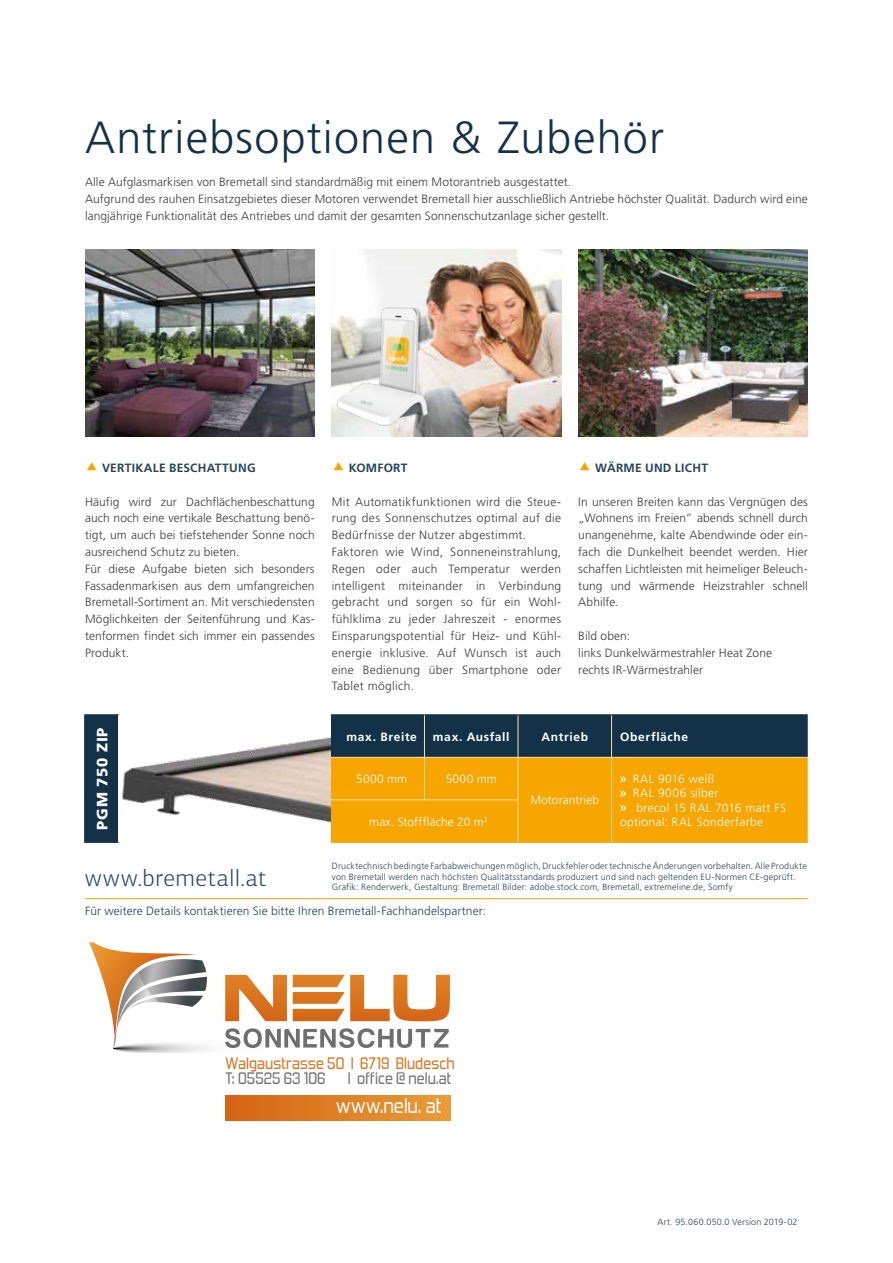
<style>
.page{position:relative;width:893px;height:1263px;background:#fff}
.page>*{position:absolute;margin:0;border:0;box-sizing:border-box;transform-origin:0 0}
.t1{font:300 45px "Frutiger LT Std";letter-spacing:.025em;color:#133248}
.t2{font:300 24px "PF Centro Sans Pro";letter-spacing:.03em;color:#28435a}
.t3{font:21px "Forgotten Futurist Rg";color:#fff}
.t4{font:16.5px "Forgotten Futurist Rg";letter-spacing:.005em;color:#dc7018}
.t5{font:16.5px "Forgotten Futurist Rg";letter-spacing:.005em;color:#6f6f6f}
.t6{font:900 15px "Frutiger LT Std";letter-spacing:.05em;color:#fff}
.t7{font:300 12px/16.8px "Frutiger LT Std";letter-spacing:.01em;color:#3c3c3b}
.t8{font:300 12px/14.4px "Frutiger LT Std";letter-spacing:.025em;color:#fff}
.t9{font:300 12px "Frutiger LT Std";letter-spacing:.005em;color:#28435a}
.t10{font:700 12px "Frutiger LT Std";letter-spacing:.02em;color:#28435a}
.t11{font:700 12px "Frutiger LT Std";letter-spacing:.055em;color:#fff}
.t12{font:300 12px "Frutiger LT Std";letter-spacing:.005em;color:#fff}
.t13{font:300 9px/10.8px "Frutiger LT Std";letter-spacing:.015em;color:#28435a}
.t14{font:300 7.05px "Frutiger LT Std";color:#fff}
</style>
<div class="page">
<img style="left:332px;top:250px;width:229px;height:187px">
<img style="left:85px;top:250px;width:230px;height:187px">
<hr style="left:85px;top:898px;width:723px;height:1px;background:#f7a600">
<img style="left:578px;top:250px;width:230px;height:187px">
<img style="left:333px;top:292px;width:110px;height:145px">
<div style="left:85px;top:715px;width:722px;height:127px;background:#133248"></div>
<hr style="left:424px;top:715px;width:1px;height:42px;background:#fedda8">
<hr style="left:518px;top:715px;width:1px;height:42px;background:#fedda8">
<hr style="left:611px;top:715px;width:1px;height:42px;background:#fedda8">
<hr style="left:84px;top:714px;width:35px;height:1px;background:#133248">
<hr style="left:84px;top:715px;width:1px;height:42px;background:#133248">
<hr style="left:84px;top:757px;width:1px;height:43px;background:#133248">
<hr style="left:84px;top:800px;width:1px;height:42px;background:#133248">
<hr style="left:84px;top:842px;width:35px;height:1px;background:#133248">
<hr style="left:331px;top:714px;width:93px;height:1px;background:#133248">
<hr style="left:424px;top:714px;width:94px;height:1px;background:#133248">
<hr style="left:518px;top:714px;width:94px;height:1px;background:#133248">
<hr style="left:612px;top:714px;width:195px;height:1px;background:#133248">
<hr style="left:518px;top:842px;width:94px;height:1px;background:#f7a600">
<hr style="left:612px;top:842px;width:195px;height:1px;background:#f7a600">
<hr style="left:331px;top:842px;width:93px;height:1px;background:#f7a600">
<hr style="left:424px;top:842px;width:94px;height:1px;background:#f7a600">
<hr style="left:807px;top:758px;width:1px;height:42px;background:#f7a600">
<hr style="left:807px;top:800px;width:1px;height:42px;background:#f7a600">
<hr style="left:807px;top:715px;width:1px;height:42px;background:#133248">
<img style="left:119px;top:715px;width:212px;height:127px">
<div style="left:331px;top:757px;width:476px;height:85px;background:#f7a600"></div>
<div style="left:226px;top:1095px;width:224px;height:25px;background:linear-gradient(to right,#d46414,#ea9c36)"></div>
<svg style="left:89px;top:942px;width:361px;height:110px"></svg>
<h1 class="t1" style="left:85px;top:112px;width:581px">Antriebsoptionen &amp; Zubehör</h1>
<p class="t7" style="left:85px;top:174px;width:724px">Alle Aufglasmarkisen von Bremetall sind standardmäßig mit einem Motorantrieb ausgestattet.<br>Aufgrund des rauhen Einsatzgebietes dieser Motoren verwendet Bremetall hier ausschließlich Antriebe höchster Qualität. Dadurch wird eine langjährige Funktionalität des Antriebes und damit der gesamten Sonnenschutzanlage sicher gestellt.</p>
<p class="t10" style="left:102px;top:461px;width:155px">VERTIKALE BESCHATTUNG</p>
<p class="t7" style="left:85px;top:493px;width:231px">Häufig wird zur Dachflächenbeschattung auch noch eine vertikale Beschattung benö&shy;tigt, um auch bei tiefstehender Sonne noch ausreichend Schutz zu bieten.<br>Für diese Aufgabe bieten sich besonders Fassadenmarkisen aus dem umfangreichen Bremetall-Sortiment an. Mit verschiedensten Möglichkeiten der Seitenführung und Kas&shy;tenformen findet sich immer ein passendes Produkt.</p>
<p class="t10" style="left:349px;top:461px;width:60px">KOMFORT</p>
<p class="t7" style="left:332px;top:493px;width:231px">Mit Automatikfunktionen wird die Steue&shy;rung des Sonnenschutzes optimal auf die Bedürfnisse der Nutzer abgestimmt.<br>Faktoren wie Wind, Sonneneinstrahlung, Regen oder auch Temperatur werden intelligent miteinander in Verbindung gebracht und sorgen so für ein Wohl&shy;fühlklima zu jeder Jahreszeit - enormes Einsparungspotential für Heiz- und Kühl&shy;energie inklusive. Auf Wunsch ist auch eine Bedienung über Smartphone oder Tablet möglich.</p>
<p class="t10" style="left:595px;top:461px;width:114px">WÄRME UND LICHT</p>
<p class="t7" style="left:578px;top:493px;width:231px;text-align:justify">In unseren Breiten kann das Vergnügen des „Wohnens im Freien” abends schnell durch unangenehme, kalte Abendwinde oder ein&shy;fach die Dunkelheit beendet werden. Hier schaffen Lichtleisten mit heimeliger Beleuch&shy;tung und wärmende Heizstrahler schnell Abhilfe.</p>
<p class="t7" style="left:578px;top:627px;width:195px">Bild oben:<br>links Dunkelwärmestrahler Heat Zone rechts IR-Wärmestrahler</p>
<p class="t6" style="left:93px;top:830px;width:104px;rotate:-90deg">PGM 750 ZIP</p>
<p class="t11" style="left:347px;top:729px;width:72px">max. Breite</p>
<p class="t11" style="left:433px;top:729px;width:78px">max. Ausfall</p>
<p class="t11" style="left:541px;top:729px;width:48px">Antrieb</p>
<p class="t11" style="left:620px;top:729px;width:70px">Oberfläche</p>
<p class="t8" style="left:633px;top:771px;width:155px">RAL 9016 weiß<br>RAL 9006 silber<br>brecol 15 RAL 7016 matt FS</p>
<p class="t8" style="left:356px;top:772px;width:53px">5000 mm</p>
<p class="t8" style="left:446px;top:772px;width:53px">5000 mm</p>
<p class="t12" style="left:530px;top:793px;width:70px">Motorantrieb</p>
<p class="t12" style="left:369px;top:815px;width:116px">max. Stofffläche 20 m</p>
<p class="t8" style="left:620px;top:815px;width:145px">optional: RAL Sonderfarbe</p>
<p class="t14" style="left:484px;top:815px;width:5px">2</p>
<h2 class="t2" style="left:85px;top:864px;width:183px">www.bremetall.at</h2>
<p class="t13" style="left:332px;top:860px;width:476px">Drucktechnisch bedingte Farbabweichungen möglich, Druckfehler oder technische Änderungen vorbehalten. Alle Produkte von Bremetall werden nach höchsten Qualitätsstandards produziert und sind nach geltenden EU-Normen CE-geprüft.</p>
<p class="t13" style="left:332px;top:882px;width:402px">Grafik: Renderwerk, Gestaltung: Bremetall Bilder: adobe.stock.com, Bremetall, extremeline.de, Somfy</p>
<p class="t9" style="left:85px;top:904px;width:403px">Für weitere Details kontaktieren Sie bitte Ihren Bremetall-Fachhandelspartner:</p>
<h3 class="t4" style="left:226px;top:1053px;width:231px">Walgaustrasse 50 I 6719 Bludesch</h3>
<h3 class="t5" style="left:226px;top:1068px;width:102px">T: 05525 63 106</h3>
<h3 class="t5" style="left:348px;top:1068px;width:105px">I office @ nelu.at</h3>
<h3 class="t3" style="left:336px;top:1093px;width:107px">www.nelu. at</h3>
<p class="t13" style="left:657px;top:1216px;width:141px">Art. 95.060.050.0 Version 2019-02</p>
</div>
